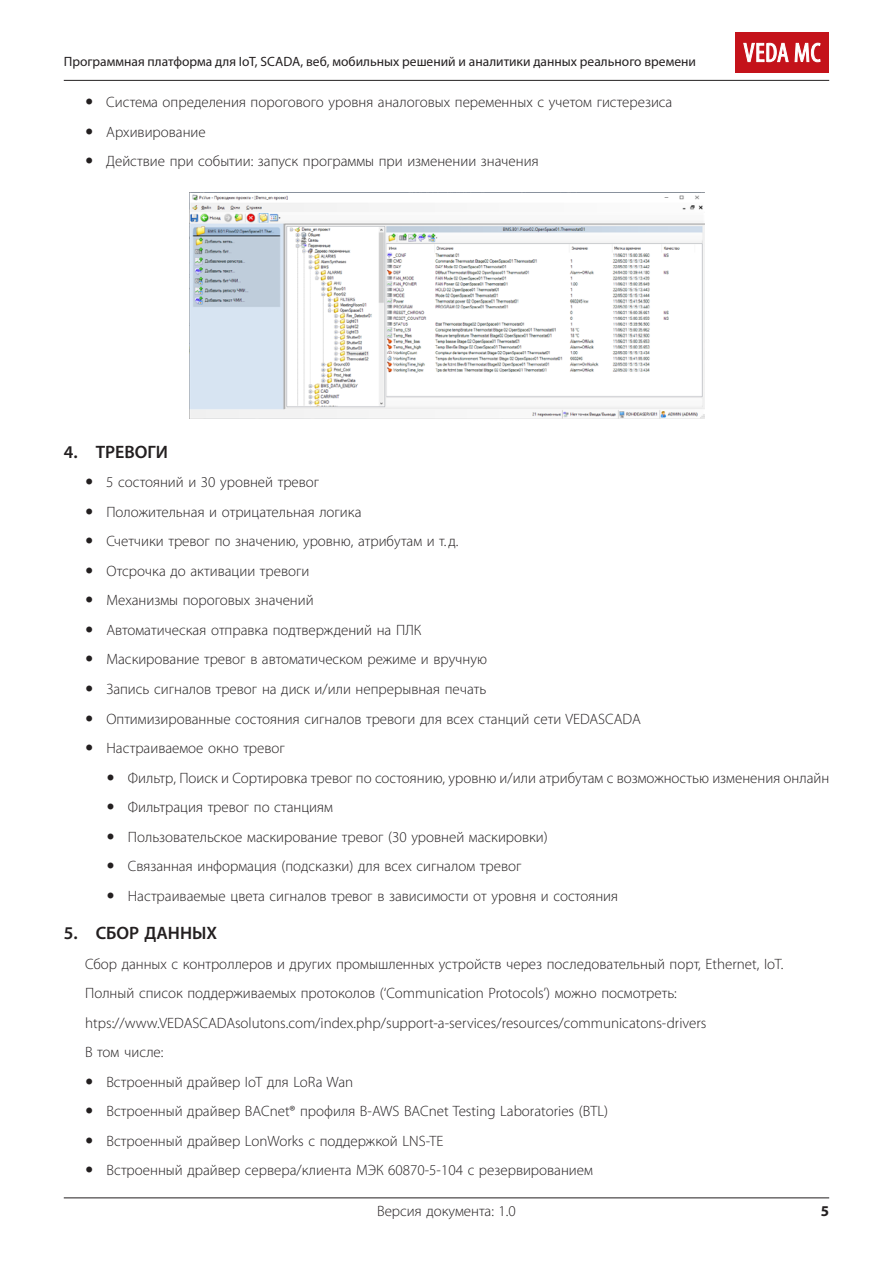
<style>
.page{position:relative;width:893px;height:1263px;background:#fff}
.page>*{position:absolute;margin:0;border:0;box-sizing:border-box;transform-origin:0 0}
.t1{font:600 18px "Myriad Pro";color:#231f20}
.t2{font:300 15px/29.5px "Myriad Pro";color:#231f20}
.t3{font:700 15px "Myriad Pro";color:#231f20}
.t4{font:13.5px "Myriad Pro";color:#231f20}
</style>
<div class="page">
<hr style="left:64px;top:80px;width:765px;height:1px;background:#231f20">
<hr style="left:64px;top:1197px;width:765px;height:1px;background:#231f20">
<div style="left:736px;top:32px;width:93px;height:40px;background:#c4121a"></div>
<svg style="left:743px;top:43px;width:46px;height:19px"></svg>
<svg style="left:795px;top:43px;width:26px;height:19px"></svg>
<img style="left:189px;top:192px;width:515px;height:226px">
<p class="t4" style="left:64px;top:53px;width:634px">Программная платформа для IoT, SCADA, веб, мобильных решений и аналитики данных реального времени</p>
<p class="t2" style="left:106px;top:88px;width:568px">Система определения порогового уровня аналоговых переменных с учетом гистерезиса<br>Архивирование<br>Действие при событии: запуск программы при изменении значения</p>
<p class="t1" style="left:64px;top:442px;width:106px">4. ТРЕВОГИ</p>
<p class="t2" style="left:106px;top:468px;width:536px">5 состояний и 30 уровней тревог<br>Положительная и отрицательная логика<br>Счетчики тревог по значению, уровню, атрибутам и т. д.<br>Отсрочка до активации тревоги<br>Механизмы пороговых значений<br>Автоматическая отправка подтверждений на ПЛК<br>Маскирование тревог в автоматическом режиме и вручную<br>Запись сигналов тревог на диск и/или непрерывная печать<br>Оптимизированные состояния сигналов тревоги для всех станций сети VEDASCADA Настраиваемое окно тревог</p>
<p class="t2" style="left:128px;top:763px;width:703px">Фильтр, Поиск и Сортировка тревог по состоянию, уровню и/или атрибутам с возможностью изменения онлайн Фильтрация тревог по станциям<br>Пользовательское маскирование тревог (30 уровней маскировки)<br>Связанная информация (подсказки) для всех сигналом тревог<br>Настраиваемые цвета сигналов тревог в зависимости от уровня и состояния</p>
<p class="t1" style="left:64px;top:923px;width:155px">5. СБОР ДАННЫХ</p>
<p class="t2" style="left:85px;top:949px;width:700px">Сбор данных с контроллеров и других промышленных устройств через последовательный порт, Ethernet, IoT.</p>
<p class="t2" style="left:85px;top:979px;width:593px">Полный список поддерживаемых протоколов (‘Communication Protocols’) можно посмотреть:</p>
<p class="t2" style="left:85px;top:1008px;width:623px">htps://www.VEDASCADAsolutons.com/index.php/support-a-services/resources/communicatons-drivers</p>
<p class="t2" style="left:85px;top:1038px;width:80px">В том числе:</p>
<p class="t2" style="left:106px;top:1067px;width:248px">Встроенный драйвер IoT для LoRa Wan</p>
<p class="t2" style="left:106px;top:1097px;width:503px">Встроенный драйвер BACnet® профиля B-AWS BACnet Testing Laboratories (BTL)</p>
<p class="t2" style="left:106px;top:1126px;width:338px">Встроенный драйвер LonWorks с поддержкой LNS-TE</p>
<p class="t2" style="left:106px;top:1156px;width:488px">Встроенный драйвер сервера/клиента МЭК 60870-5-104 с резервированием</p>
<p class="t2" style="left:377px;top:1196px;width:140px">Версия документа: 1.0</p>
<p class="t3" style="left:821px;top:1201px;width:10px">5</p>
</div>
